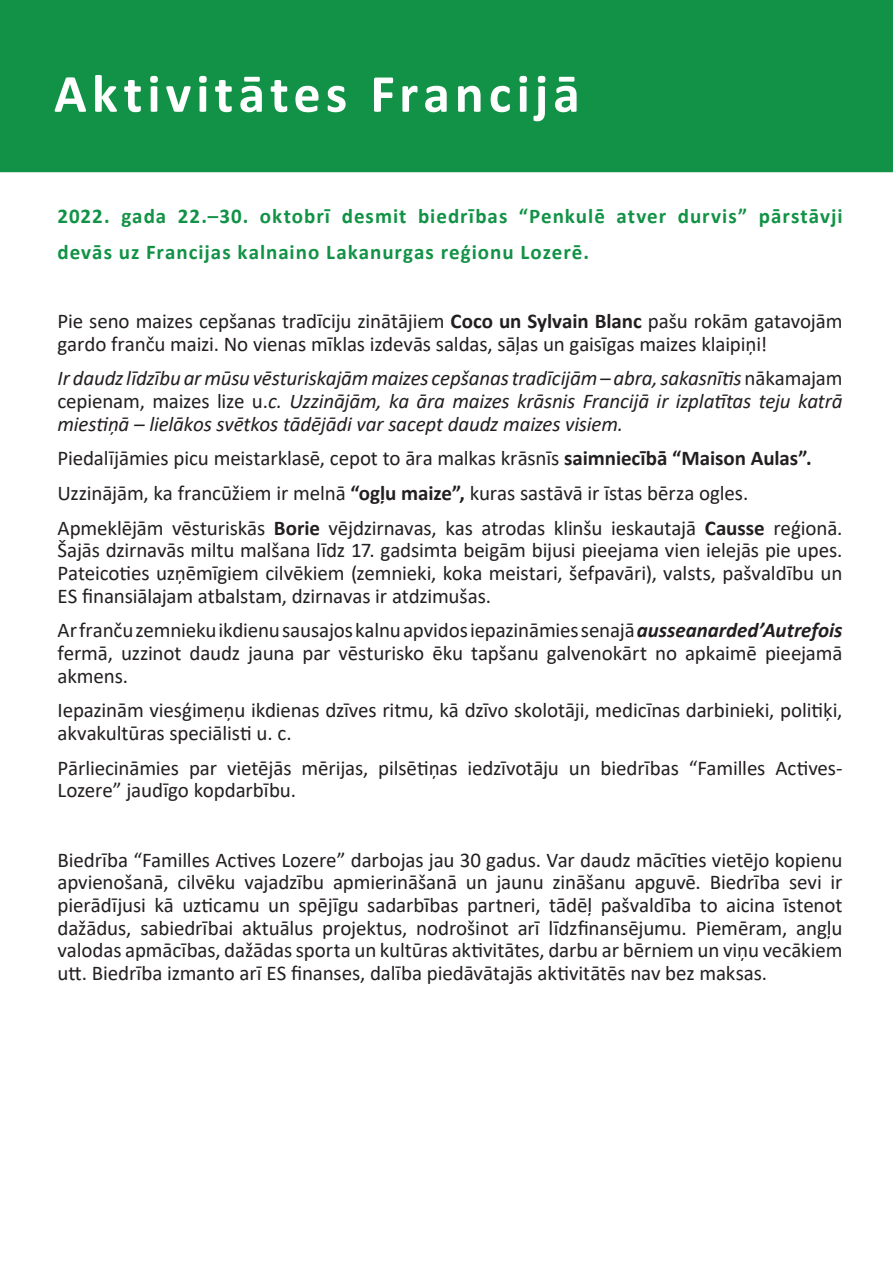
<style>
.page{position:relative;width:893px;height:1263px;background:#fff}
.page>*{position:absolute;margin:0;border:0;box-sizing:border-box;transform-origin:0 0}
.t1{font:700 54px "Calibri";letter-spacing:.095em;color:#fff}
.t2{font:21px/22.6px "Calibri";letter-spacing:-.005em;color:#231f20}
.t3{font:italic 21px/22.6px "Calibri";letter-spacing:-.01em;color:#231f20;text-align:justify}
.t4{font:700 21px/36px "Calibri";letter-spacing:.045em;color:#129246}
.s1{font-weight:700}
.s2{font-style:normal}
.s3{font-weight:700;font-style:italic}
</style>
<div class="page">
<div style="left:1px;top:1px;width:891px;height:170px;background:#129246"></div>
<div style="left:0;top:0;width:893px;height:172px;border:2px solid #129246"></div>
<p class="t1" style="left:54px;top:56px;width:527px">Aktivitātes Francijā</p>
<p class="t4" style="left:58px;top:198px;width:786px">2022. gada 22.–30. oktobrī desmit biedrības “Penkulē atver durvis” pārstāvji devās uz Francijas kalnaino Lakanurgas reģionu Lozerē.</p>
<p class="t2" style="left:58px;top:309px;width:786px">Pie seno maizes cepšanas tradīciju zinātājiem <span class="s1">Coco un Sylvain Blanc</span> pašu rokām gatavojām gardo franču maizi. No vienas mīklas izdevās saldas, sāļas un gaisīgas maizes klaipiņi!</p>
<p class="t3" style="left:58px;top:366px;width:786px">Ir daudz līdzību ar mūsu vēsturiskajām maizes cepšanas tradīcijām – abra, sakasnītis <span class="s2">nākamajam cepienam, maizes lize u.</span>c. Uzzinājām, ka āra maizes krāsnis Francijā ir izplatītas teju katrā miestiņā – lielākos svētkos tādējādi var sacept daudz maizes visiem.</p>
<p class="t2" style="left:58px;top:447px;width:756px">Piedalījāmies picu meistarklasē, cepot to āra malkas krāsnīs <span class="s1">saimniecībā “Maison Aulas”.</span></p>
<p class="t2" style="left:58px;top:481px;width:692px">Uzzinājām, ka francūžiem ir melnā <span class="s1">“ogļu maize”,</span> kuras sastāvā ir īstas bērza ogles.</p>
<p class="t2" style="left:58px;top:516px;width:786px;text-align:justify">Apmeklējām vēsturiskās <span class="s1">Borie</span> vējdzirnavas, kas atrodas klinšu ieskautajā <span class="s1">Causse</span> reģionā.<br>Šajās dzirnavās miltu malšana līdz 17. gadsimta beigām bijusi pieejama vien ielejās pie upes.<br>Pateicoties uzņēmīgiem cilvēkiem (zemnieki, koka meistari, šefpavāri), valsts, pašvaldību un ES finansiālajam atbalstam, dzirnavas ir atdzimušas.</p>
<p class="t2" style="left:58px;top:619px;width:786px;text-align:justify">Ar franču zemnieku ikdienu sausajos kalnu apvidos iepazināmies senajā <span class="s3">ausseanarded’Autrefois </span>fermā, uzzinot daudz jauna par vēsturisko ēku tapšanu galvenokārt no apkaimē pieejamā akmens.</p>
<p class="t2" style="left:58px;top:699px;width:786px">Iepazinām viesģimeņu ikdienas dzīves ritmu, kā dzīvo skolotāji, medicīnas darbinieki, politiķi, akvakultūras speciālisti u. c.</p>
<p class="t2" style="left:58px;top:756px;width:786px">Pārliecināmies par vietējās mērijas, pilsētiņas iedzīvotāju un biedrības “Familles Actives-<br>Lozere” jaudīgo kopdarbību.</p>
<p class="t2" style="left:58px;top:848px;width:786px;text-align:justify">Biedrība “Familles Actives Lozere” darbojas jau 30 gadus. Var daudz mācīties vietējo kopienu apvienošanā, cilvēku vajadzību apmierināšanā un jaunu zināšanu apguvē. Biedrība sevi ir pierādījusi kā uzticamu un spējīgu sadarbības partneri, tādēļ pašvaldība to aicina īstenot dažādus, sabiedrībai aktuālus projektus, nodrošinot arī līdzfinansējumu. Piemēram, angļu valodas apmācības, dažādas sporta un kultūras aktivitātes, darbu ar bērniem un viņu vecākiem utt. Biedrība izmanto arī ES finanses, dalība piedāvātajās aktivitātēs nav bez maksas.</p>
</div>
